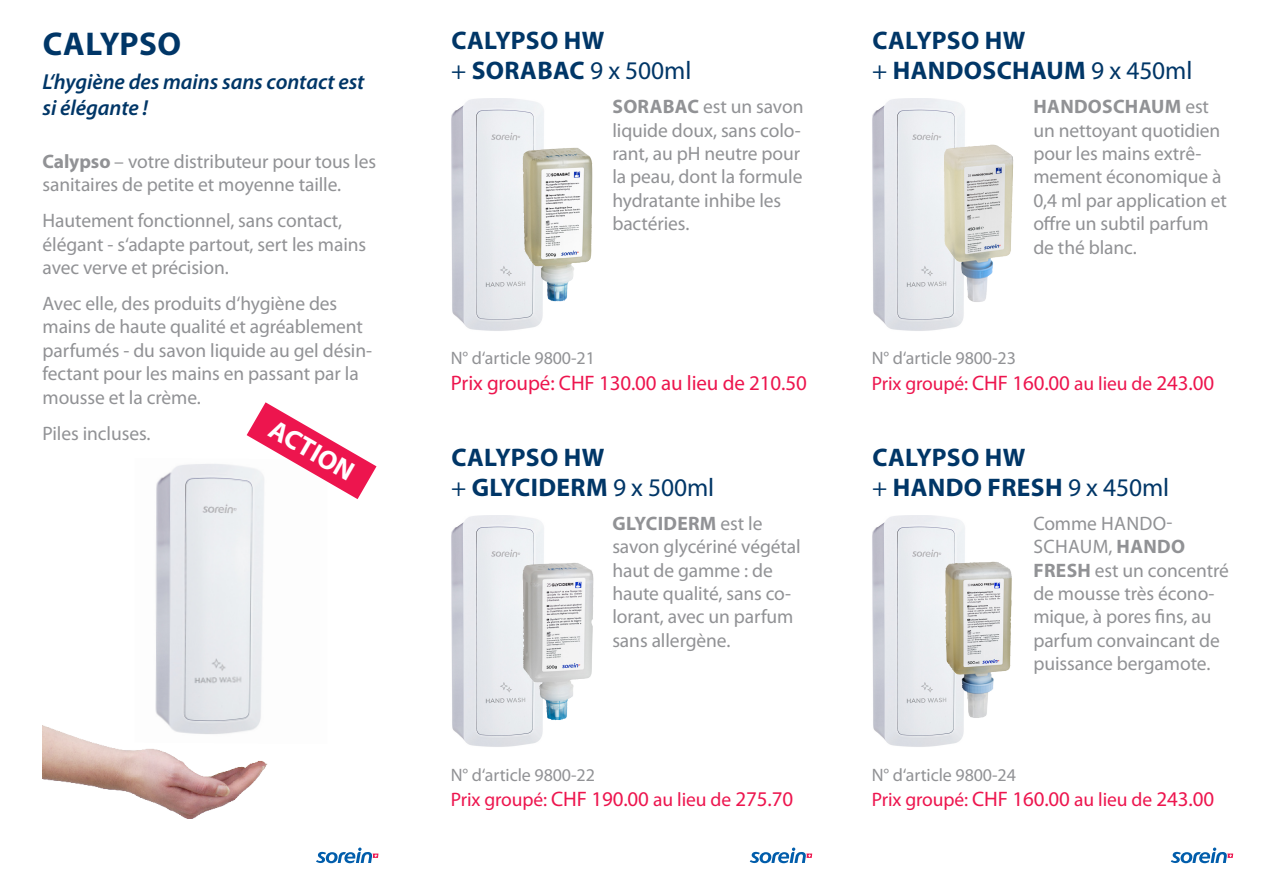
<style>
.page{position:relative;width:1263px;height:893px;background:#fff}
.page>*{position:absolute;margin:0;border:0;box-sizing:border-box;transform-origin:0 0}
.t1{font:700 33px "Myriad Pro";letter-spacing:.015em;color:#003667}
.t2{font:700 27px "Myriad Pro";color:#fff}
.t3{font:700 25.5px "Myriad Pro";letter-spacing:.015em;color:#003667}
.t4{font:25.5px "Myriad Pro";color:#003667}
.t5{font:italic 600 21.75px/26.1px "Myriad Pro";letter-spacing:-.005em;color:#003667}
.t6{font:21px "Myriad Pro";letter-spacing:-.005em;color:#ed154e}
.t7{font:19.5px/23.4px "Myriad Pro";letter-spacing:-.005em;color:#919295}
.t8{font:19.5px "Myriad Pro";letter-spacing:-.005em;color:#ed154e}
.t9{font:700 19.5px "Myriad Pro";letter-spacing:.015em;color:#919295}
.t10{font:18px "Myriad Pro";letter-spacing:-.005em;color:#919295}
.s1{font-weight:700}
.s2{font-weight:400}
.s3{font-size:21px}
</style>
<div class="page">
<img style="left:43px;top:725px;width:225px;height:94px">
<svg style="left:132px;top:725px;width:136px;height:33px"></svg>
<img style="left:135px;top:464px;width:133px;height:280px">
<svg style="left:1171px;top:847px;width:62px;height:16px"></svg>
<svg style="left:750px;top:847px;width:62px;height:16px"></svg>
<svg style="left:316px;top:847px;width:62px;height:16px"></svg>
<img style="left:451px;top:99px;width:102px;height:232px">
<img style="left:522px;top:147px;width:57px;height:107px">
<img style="left:872px;top:99px;width:93px;height:232px">
<img style="left:451px;top:515px;width:102px;height:232px">
<img style="left:522px;top:562px;width:55px;height:121px">
<img style="left:944px;top:145px;width:47px;height:157px">
<img style="left:872px;top:515px;width:102px;height:232px">
<img style="left:945px;top:562px;width:51px;height:111px">
<svg style="left:247px;top:402px;width:129px;height:97px"></svg>
<p class="t1" style="left:43px;top:22px;width:140px">CALYPSO</p>
<p class="t5" style="left:43px;top:68px;width:324px">L‘hygiène des mains sans contact est si élégante !</p>
<p class="t7" style="left:43px;top:149px;width:335px"><span class="s1">CALYPSO</span> – votre distributeur pour tous les sanitaires de petite et moyenne taille.</p>
<p class="t7" style="left:43px;top:209px;width:325px">Hautement fonctionnel, sans contact, élégant - s‘adapte partout, sert les mains avec verve et précision.</p>
<p class="t7" style="left:43px;top:291px;width:331px">Avec elle, des produits d‘hygiène des mains de haute qualité et agréablement parfumés - du savon liquide au gel désin&shy;fectant pour les mains en passant par la mousse et la crème.</p>
<p class="t7" style="left:43px;top:421px;width:109px">Piles incluses.</p>
<p class="t2" style="left:280px;top:412px;width:95px;rotate:30deg">ACTION</p>
<p class="t3" style="left:451px;top:24px;width:154px">CALYPSO HW</p>
<p class="t4" style="left:451px;top:55px;width:242px">+ <span class="s1">SORABAC</span> 9 x 500ml</p>
<p class="t7" style="left:612px;top:95px;width:193px"><span class="s1">SO RABAC</span> est un savon liquide doux, sans colo&shy;rant, au pH neutre pour la peau, dont la formule hydratante inhibe les bactéries.</p>
<p class="t10" style="left:451px;top:347px;width:146px">N° d‘article 9800-21</p>
<p class="t6" style="left:451px;top:370px;width:358px">Prix groupé: CHF 130.00 au lieu de 210.50</p>
<p class="t3" style="left:451px;top:440px;width:133px">CALYPSO HW</p>
<p class="t3" style="left:451px;top:471px;width:265px"><span class="s2">+</span> GLYCIDERM <span class="s2">9 x 500ml</span></p>
<p class="t9" style="left:612px;top:511px;width:25px">GLYCIDE</p>
<p class="t7" style="left:612px;top:511px;width:190px;text-indent:76px"><span class="s1">RM</span> est le savon glycériné végétal haut de gamme : de haute qualité, sans co&shy;lorant, avec un parfum sans allergène.</p>
<p class="t10" style="left:451px;top:764px;width:146px">N° d‘article 9800-22</p>
<p class="t8" style="left:451px;top:788px;width:344px">Prix groupé: <span class="s3">CHF 190.00</span> au lieu de <span class="s3">275.70</span></p>
<p class="t3" style="left:872px;top:24px;width:133px">CALYPSO HW</p>
<p class="t3" style="left:872px;top:54px;width:322px"><span class="s2">+</span> HANDOSCHAUM <span class="s2">9 x 450ml</span></p>
<p class="t9" style="left:1033px;top:94px;width:28px">HANDOSCHAUM</p>
<p class="t7" style="left:1033px;top:95px;width:195px;text-indent:152px">est un nettoyant quotidien pour les mains extrê&shy;mement économique à<br>0,4 ml par application et offre un subtil parfum de thé blanc.</p>
<p class="t10" style="left:872px;top:347px;width:146px">N° d‘article 9800-23</p>
<p class="t8" style="left:872px;top:371px;width:344px">Prix groupé: <span class="s3">CHF 160.00</span> au lieu de <span class="s3">243.00</span></p>
<p class="t3" style="left:872px;top:440px;width:133px">CALYPSO HW</p>
<p class="t3" style="left:872px;top:471px;width:299px"><span class="s2">+</span> HANDO FRESH <span class="s2">9 x 450ml</span></p>
<p class="t7" style="left:1033px;top:511px;width:141px">Comme Han do&shy;scha</p>
<p class="t9" style="left:1080px;top:534px;width:66px"><span class="s2">um,</span> HANDO</p>
<p class="t9" style="left:1033px;top:557px;width:35px">FRESH</p>
<p class="t7" style="left:1033px;top:558px;width:197px;text-indent:62px">est un concentré de mousse très écono&shy;mique, à pores fins, au parfum convaincant de puissance bergamote.</p>
<p class="t10" style="left:872px;top:764px;width:146px">N° d‘article 9800-24</p>
<p class="t8" style="left:872px;top:788px;width:344px">Prix groupé: <span class="s3">CHF 160.00</span> au lieu de <span class="s3">243.00</span></p>
</div>
